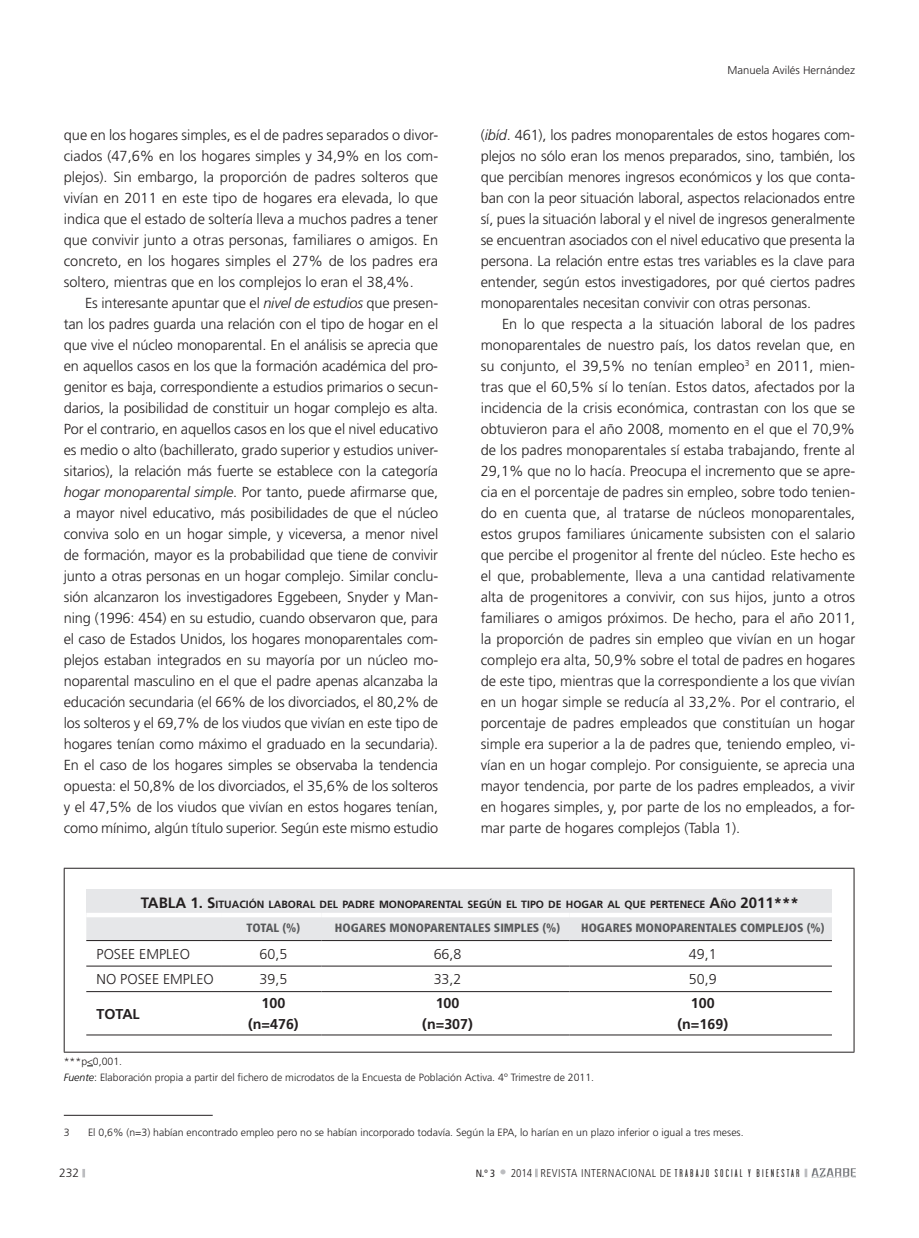
<style>
.page{position:relative;width:919px;height:1238px;background:#fff}
.page>*{position:absolute;margin:0;border:0;box-sizing:border-box;transform-origin:0 0}
.t1{font:700 15px "Frutiger LT Std";color:#231f20}
.t2{font:300 14.55px/21px "Frutiger LT Std";letter-spacing:-.01em;color:#231f20;text-align:justify}
.t3{font:300 14.25px "Frutiger LT Std";color:#231f20}
.t4{font:700 14.25px/20.7px "Frutiger LT Std";color:#231f20;text-align:center}
.t5{font:900 condensed 12px "Frutiger LT Std";color:#57585a}
.t6{font:300 12px "Frutiger LT Std";color:#231f20}
.t7{font:300 condensed 11.25px "Frutiger LT Std";letter-spacing:.04em;color:#231f20}
.t8{font:300 11.25px "Frutiger LT Std";color:#231f20}
.t9{font:300 10.5px/16.5px "Frutiger LT Std";color:#231f20}
.t10{font:700 10.5px "Frutiger LT Std";color:#231f20}
.s1{font-style:italic}
.s2{font-size:15px}
.s3{font-style:italic;color:#000}
.s4{color:#000}
.s5{font-weight:400;font-size:10.5px}
.s6{font-stretch:normal;font-size:14.55px;color:#bcbdc0}
.s7{font-family:"Garage Gothic";font-weight:400;font-stretch:normal}
</style>
<div class="page">
<svg style="left:535px;top:1168px;width:2px;height:9px"></svg>
<svg style="left:804px;top:1168px;width:3px;height:9px"></svg>
<img style="left:811px;top:1168px;width:44px;height:9px">
<svg style="left:82px;top:1169px;width:3px;height:8px"></svg>
<hr style="left:64px;top:867px;width:790px;height:1px;background:#231f20">
<hr style="left:64px;top:868px;width:1px;height:183px;background:#231f20">
<hr style="left:853px;top:868px;width:1px;height:183px;background:#231f20">
<hr style="left:64px;top:1051px;width:790px;height:1px;background:#231f20">
<div style="left:86px;top:889px;width:745px;height:26px;background:#e6e7e9"></div>
<div style="left:86px;top:917px;width:745px;height:23px;background:#e6e7e9"></div>
<hr style="left:86px;top:940px;width:135px;height:1px;background:#231f20">
<hr style="left:221px;top:940px;width:100px;height:1px;background:#231f20">
<hr style="left:321px;top:940px;width:248px;height:1px;background:#231f20">
<hr style="left:569px;top:940px;width:262px;height:1px;background:#231f20">
<hr style="left:86px;top:965px;width:135px;height:1px;background:#231f20">
<hr style="left:221px;top:965px;width:100px;height:1px;background:#231f20">
<hr style="left:321px;top:965px;width:248px;height:1px;background:#231f20">
<hr style="left:569px;top:965px;width:262px;height:1px;background:#231f20">
<hr style="left:86px;top:991px;width:135px;height:1px;background:#231f20">
<hr style="left:221px;top:991px;width:100px;height:1px;background:#231f20">
<hr style="left:321px;top:991px;width:248px;height:1px;background:#231f20">
<hr style="left:569px;top:991px;width:262px;height:1px;background:#231f20">
<hr style="left:86px;top:1034px;width:135px;height:1px;background:#231f20">
<hr style="left:221px;top:1034px;width:100px;height:1px;background:#231f20">
<hr style="left:321px;top:1034px;width:248px;height:1px;background:#231f20">
<hr style="left:569px;top:1034px;width:262px;height:1px;background:#231f20">
<div style="left:86px;top:912px;width:135px;height:5px;background:#fff"></div>
<div style="left:221px;top:912px;width:100px;height:5px;background:#fff"></div>
<div style="left:321px;top:912px;width:248px;height:5px;background:#fff"></div>
<div style="left:569px;top:912px;width:262px;height:5px;background:#fff"></div>
<hr style="left:64px;top:1114px;width:149px;height:1px;background:#231f20">
<p class="t2" style="left:64px;top:125px;width:376px">que en los hogares simples, es el de padres separados o divor&shy;ciados (47,6% en los hogares simples y 34,9% en los com&shy;plejos). Sin embargo, la proporción de padres solteros que vivían en 2011 en este tipo de hogares era elevada, lo que indica que el estado de soltería lleva a muchos padres a tener que convivir junto a otras personas, familiares o amigos. En concreto, en los hogares simples el 27% de los padres era soltero, mientras que en los complejos lo eran el 38,4%.</p>
<p class="t2" style="left:64px;top:293px;width:376px;text-indent:21px">Es interesante apuntar que el <span class="s1">nivel de estudios</span> que presen&shy;tan los padres guarda una relación con el tipo de hogar en el que vive el núcleo monoparental. En el análisis se aprecia que en aquellos casos en los que la formación académica del pro&shy;genitor es baja, correspondiente a estudios primarios o secun&shy;darios, la posibilidad de constituir un hogar complejo es alta.<br>Por el contrario, en aquellos casos en los que el nivel educativo es medio o alto (bachillerato, grado superior y estudios univer&shy;sitarios), la relación más fuerte se establece con la categoría <span class="s1">hogar monoparental simple</span>. Por tanto, puede afirmarse que, a mayor nivel educativo, más posibilidades de que el núcleo conviva solo en un hogar simple, y viceversa, a menor nivel de formación, mayor es la probabilidad que tiene de convivir junto a otras personas en un hogar complejo. Similar conclu&shy;sión alcanzaron los investigadores Eggebeen, Snyder y Man&shy;ning (1996: 454) en su estudio, cuando observaron que, para el caso de Estados Unidos, los hogares monoparentales com&shy;plejos estaban integrados en su mayoría por un núcleo mo&shy;noparental masculino en el que el padre apenas alcanzaba la educación secundaria (el 66% de los divorciados, el 80,2% de los solteros y el 69,7% de los viudos que vivían en este tipo de hogares tenían como máximo el graduado en la secundaria).<br>En el caso de los hogares simples se observaba la tendencia opuesta: el 50,8% de los divorciados, el 35,6% de los solteros y el 47,5% de los viudos que vivían en estos hogares tenían, como mínimo, algún título superior. Según este mismo estudio</p>
<p class="t8" style="left:727px;top:64px;width:129px">Manuela Avilés Hernández</p>
<p class="t2" style="left:480px;top:125px;width:376px">(<span class="s1">ibíd</span>. 461), los padres monoparentales de estos hogares com&shy;plejos no sólo eran los menos preparados, sino, también, los que percibían menores ingresos económicos y los que conta&shy;ban con la peor situación laboral, aspectos relacionados entre sí, pues la situación laboral y el nivel de ingresos generalmente se encuentran asociados con el nivel educativo que presenta la persona. La relación entre estas tres variables es la clave para entender, según estos investigadores, por qué ciertos padres monoparentales necesitan convivir con otras personas.</p>
<p class="t2" style="left:480px;top:314px;width:376px;text-indent:21px">En lo que respecta a la situación laboral de los padres monoparentales de nuestro país, los datos revelan que, en su conjunto, el 39,5% no tenían empleo<sup>3</sup> en 2011, mien&shy;tras que el 60,5% sí lo tenían. Estos datos, afectados por la incidencia de la crisis económica, contrastan con los que se obtuvieron para el año 2008, momento en el que el 70,9% de los padres monoparentales sí estaba trabajando, frente al 29,1% que no lo hacía. Preocupa el incremento que se apre&shy;cia en el porcentaje de padres sin empleo, sobre todo tenien&shy;do en cuenta que, al tratarse de núcleos monoparentales, estos grupos familiares únicamente subsisten con el salario que percibe el progenitor al frente del núcleo. Este hecho es el que, probablemente, lleva a una cantidad relativamente alta de progenitores a convivir, con sus hijos, junto a otros familiares o amigos próximos. De hecho, para el año 2011, la proporción de padres sin empleo que vivían en un hogar complejo era alta, 50,9% sobre el total de padres en hogares de este tipo, mientras que la correspondiente a los que vivían en un hogar simple se reducía al 33,2%. Por el contrario, el porcentaje de padres empleados que constituían un hogar simple era superior a la de padres que, teniendo empleo, vi&shy;vían en un hogar complejo. Por consiguiente, se aprecia una mayor tendencia, por parte de los padres empleados, a vivir en hogares simples, y, por parte de los no empleados, a for&shy;mar parte de hogares complejos (Tabla 1).</p>
<p class="t1" style="left:141px;top:893px;width:18px">TABLA</p>
<p class="t10" style="left:190px;top:898px;width:609px"><span class="s2">1. S</span>ITUACIÓN LABORAL DEL PADRE MONOPARENTAL SEGÚN EL TIPO DE HOGAR AL QUE PERTENECE <span class="s2">A</span>ÑO <span class="s2">2011***</span></p>
<p class="t5" style="left:246px;top:920px;width:55px">TOTAL (%)</p>
<p class="t5" style="left:335px;top:920px;width:227px">HOGARES MONOPARENTALES SIMPLES (%)</p>
<p class="t5" style="left:581px;top:920px;width:245px">HOGARES MONOPARENTALES COMPLEJOS (%)</p>
<p class="t3" style="left:96px;top:945px;width:95px">POSEE EMPLEO</p>
<p class="t3" style="left:259px;top:945px;width:29px">60,5</p>
<p class="t3" style="left:433px;top:945px;width:29px">66,8</p>
<p class="t3" style="left:688px;top:945px;width:29px">49,1</p>
<p class="t3" style="left:96px;top:971px;width:119px">NO POSEE EMPLEO</p>
<p class="t3" style="left:259px;top:971px;width:29px">39,5</p>
<p class="t3" style="left:433px;top:971px;width:29px">33,2</p>
<p class="t3" style="left:688px;top:971px;width:29px">50,9</p>
<p class="t4" style="left:96px;top:1003px;width:45px">TOTAL</p>
<p class="t4" style="left:248px;top:993px;width:52px">100 (n=476)</p>
<p class="t4" style="left:422px;top:993px;width:52px">100 (n=307)</p>
<p class="t4" style="left:677px;top:993px;width:52px">100 (n=169)</p>
<p class="t9" style="left:64px;top:1053px;width:532px">***p 0,001.<br><span class="s3">Fuente</span><span class="s4">:</span> Elaboración propia a partir del fichero de microdatos de la Encuesta de Población Activa. 4º Trimestre de 2011.</p>
<p class="t9" style="left:64px;top:1124px;width:7px">3</p>
<p class="t9" style="left:88px;top:1124px;width:657px">El 0,6% (n=3) habían encontrado empleo pero no se habían incorporado todavía. Según la EPA, lo harían en un plazo inferior o igual a tres meses.</p>
<p class="t6" style="left:59px;top:1166px;width:22px">232</p>
<p class="t7" style="left:476px;top:1166px;width:325px"><span class="s5">N.º 3</span> <span class="s6">•</span> 2014 REVISTA INTERNACIONAL DE <span class="s7">TRABA JO SOCIAL Y BIENESTAR</span></p>
</div>
